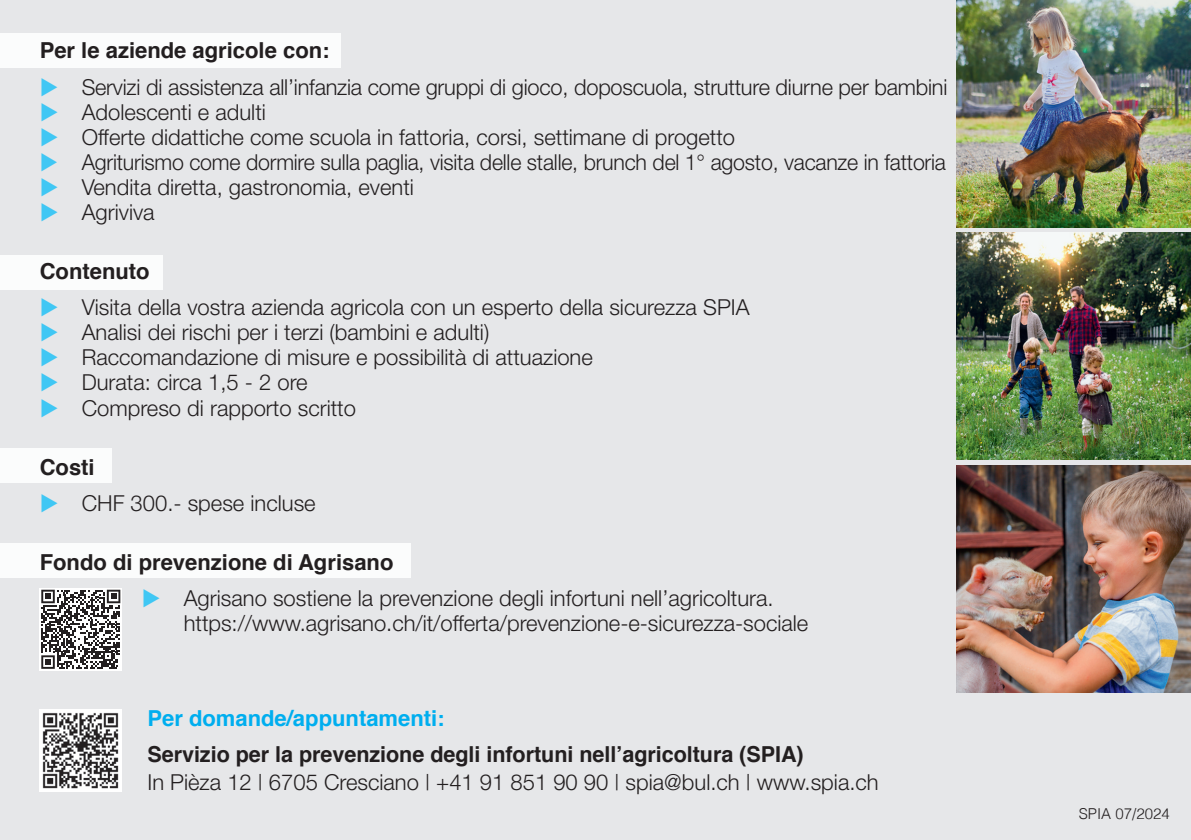
<style>
.page{position:relative;width:1191px;height:840px;background:#fff}
.page>*{position:absolute;margin:0;border:0;box-sizing:border-box;transform-origin:0 0}
.t1{font:300 22px/25px "Helvetica Neue";color:#231f20}
.t2{font:700 22px "Helvetica";color:#231f20}
.t3{font:700 22px "Helvetica";color:#00aeef}
.t4{font:300 15px "Helvetica";color:#231f20}
.s1{color:#40c7f4}
</style>
<div class="page">
<div style="left:0;top:0;width:1191px;height:839px;background:#e6e7e9"></div>
<div style="left:0;top:34px;width:341px;height:34px;background:#fff"></div>
<div style="left:0;top:255px;width:163px;height:34px;background:#fff"></div>
<div style="left:0;top:448px;width:112px;height:34px;background:#fff"></div>
<div style="left:0;top:543px;width:411px;height:34px;background:#fff"></div>
<img style="left:40px;top:709px;width:82px;height:82px">
<img style="left:956px;top:0;width:235px;height:227px">
<img style="left:956px;top:232px;width:235px;height:227px">
<img style="left:956px;top:465px;width:235px;height:227px">
<svg style="left:40px;top:588px;width:82px;height:82px"></svg>
<svg style="left:41px;top:589px;width:79px;height:79px;background:#8a8889"></svg>
<p class="t2" style="left:40px;top:33px;width:291px">Per le aziende agricole con:</p>
<p class="t1" style="left:40px;top:74px;width:909px"><span class="s1">◆</span> Servizi di assistenza all’infanzia come gruppi di gioco, doposcuola, strutture diurne per bambini</p>
<p class="t1" style="left:40px;top:99px;width:228px"><span class="s1">◆</span> Adolescenti e adulti</p>
<p class="t1" style="left:40px;top:124px;width:697px"><span class="s1">◆</span> Offerte didattiche come scuola in fattoria, corsi, settimane di progetto</p>
<p class="t1" style="left:40px;top:149px;width:907px"><span class="s1">◆</span> Agriturismo come dormire sulla paglia, visita delle stalle, brunch del 1° agosto, vacanze in fattoria</p>
<p class="t1" style="left:40px;top:174px;width:376px"><span class="s1">◆</span> Vendita diretta, gastronomia, eventi</p>
<p class="t1" style="left:40px;top:199px;width:116px"><span class="s1">◆</span> Agriviva</p>
<p class="t2" style="left:40px;top:253px;width:111px">Contenuto</p>
<p class="t1" style="left:40px;top:294px;width:711px"><span class="s1">◆</span> Visita della vostra azienda agricola con un esperto della sicurezza SPIA</p>
<p class="t1" style="left:40px;top:319px;width:451px"><span class="s1">◆</span> Analisi dei rischi per i terzi (bambini e adulti)</p>
<p class="t1" style="left:40px;top:344px;width:554px"><span class="s1">◆</span> Raccomandazione di misure e possibilità di attuazione</p>
<p class="t1" style="left:40px;top:369px;width:269px"><span class="s1">◆</span> Durata: circa 1,5 - 2 ore</p>
<p class="t1" style="left:40px;top:394px;width:318px"><span class="s1">◆</span> Compreso di rapporto scritto</p>
<p class="t2" style="left:40px;top:449px;width:57px">Costi</p>
<p class="t1" style="left:40px;top:490px;width:277px"><span class="s1">◆</span> CHF 300.- spese incluse</p>
<p class="t2" style="left:40px;top:544px;width:355px">Fondo di prevenzione di Agrisano</p>
<p class="t1" style="left:184px;top:585px;width:626px;text-indent:-42px"><span class="s1">◆</span> Agrisano sostiene la prevenzione degli infortuni nell’agricoltura. https://www.agrisano.ch/it/offerta/prevenzione-e-sicurezza-sociale</p>
<p class="t3" style="left:147px;top:700px;width:299px">Per domande/appuntamenti:</p>
<p class="t2" style="left:147px;top:736px;width:658px">Servizio per la prevenzione degli infortuni nell’agricoltura (SPIA)</p>
<p class="t1" style="left:147px;top:768px;width:733px">In Pièza 12 | 6705 Cresciano | +41 91 851 90 90 | spia@bul.ch | www.spia.ch</p>
<p class="t4" style="left:1078px;top:800px;width:92px">SPIA 07/2024</p>
</div>
